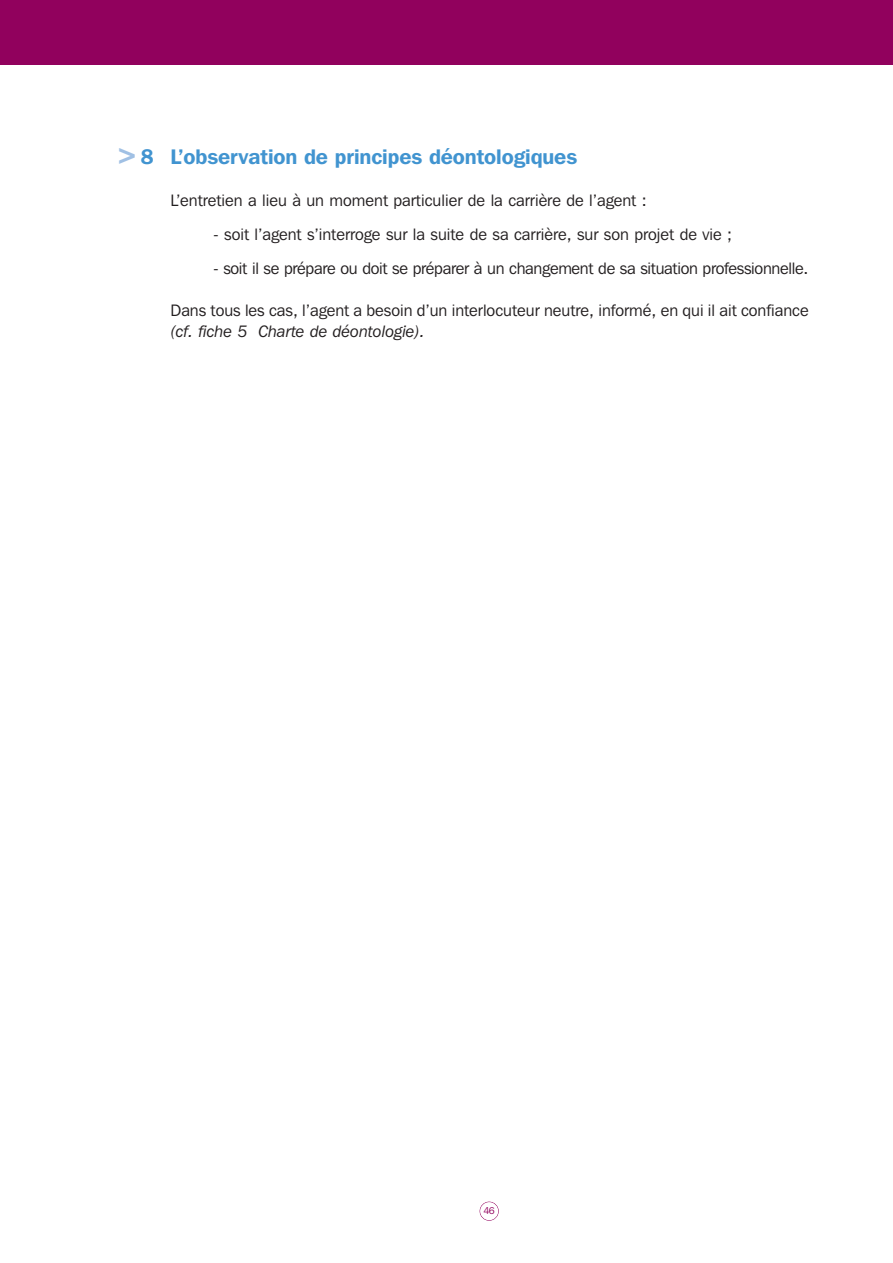
<style>
.page{position:relative;width:893px;height:1263px;background:#fff}
.page>*{position:absolute;margin:0;border:0;box-sizing:border-box;transform-origin:0 0}
.t1{font:600 21px "Franklin Gothic IT Cby BT";letter-spacing:-.005em;color:#4194d0}
.t2{font:16.5px "Franklin Gothic IT Cby BT";color:#231f20}
.t3{font:16.5px "Franklin Gothic IT Cby BT";letter-spacing:-.02em;color:#231f20}
.t4{font:italic 16.5px "Franklin Gothic IT Cby BT";color:#231f20}
.t5{font:9.75px "Franklin Gothic IT Cby BT";color:#91015d}
.s1{font-weight:800;font-size:27px;color:#a0c0e4}
</style>
<div class="page">
<div style="left:0;top:0;width:893px;height:64px;background:#91015d"></div>
<div style="left:480px;top:1201px;width:19px;height:20px;border:1px solid #91015d;border-radius:50%"></div>
<p class="t1" style="left:116px;top:150px;width:463px"><span class="s1">&gt;</span>8 L’observation de principes déontologiques</p>
<p class="t2" style="left:170px;top:195px;width:478px">L’entretien a lieu à un moment particulier de la carrière de l’agent :</p>
<p class="t2" style="left:213px;top:229px;width:521px">- soit l’agent s’interroge sur la suite de sa carrière, sur son projet de vie ;</p>
<p class="t3" style="left:213px;top:263px;width:597px">- soit il se prépare ou doit se préparer à un changement de sa situation professionnelle.</p>
<p class="t2" style="left:170px;top:305px;width:640px">Dans tous les cas, l’agent a besoin d’un interlocuteur neutre, informé, en qui il ait confiance</p>
<p class="t4" style="left:170px;top:326px;width:256px">(cf. fiche 5 Charte de déontologie).</p>
<p class="t5" style="left:484px;top:1207px;width:13px">46</p>
</div>
